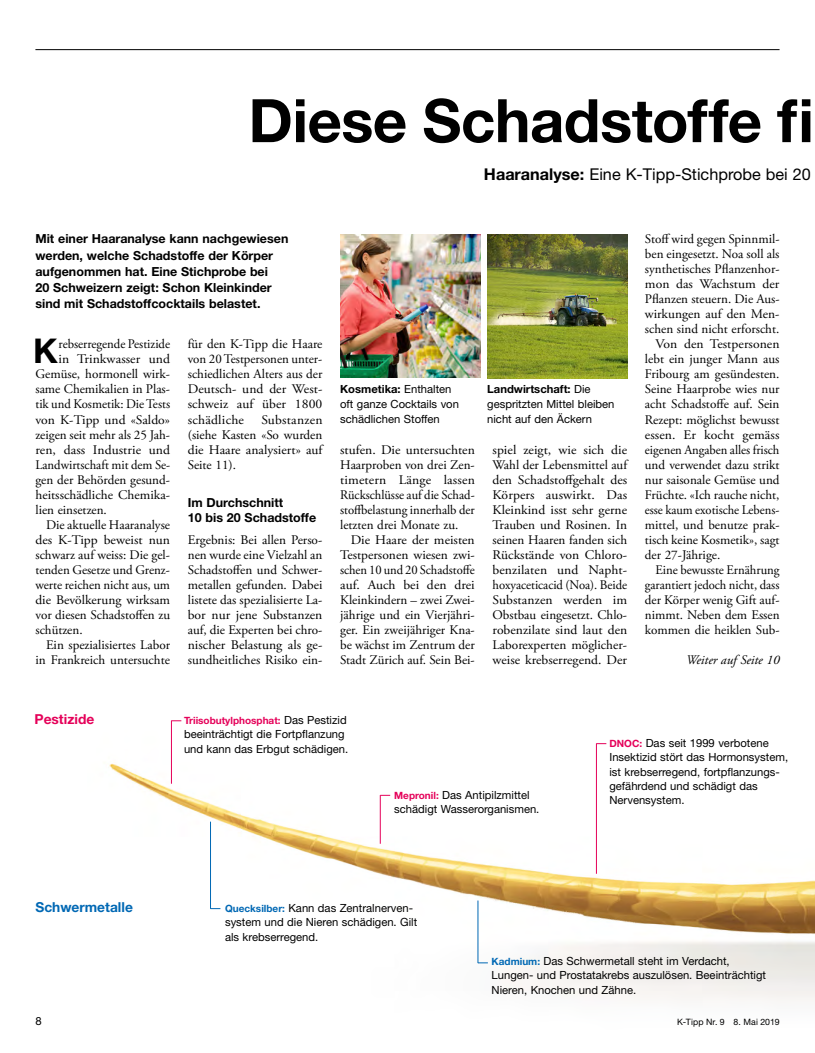
<style>
.page{position:relative;width:815px;height:1053px;background:#fff}
.page>*{position:absolute;margin:0;border:0;box-sizing:border-box;transform-origin:0 0}
.t1{font:700 60px "Helvetica Neue LT Std";letter-spacing:-.01em;color:#000}
.t2{font:700 34.12px "Helvetica Neue LT Std";color:#000}
.t3{font:16.25px "Helvetica Neue LT Std";color:#000}
.t4{font:700 13.75px "Helvetica Neue LT Std";color:#0068b4}
.t5{font:700 13.75px "Helvetica Neue LT Std";color:#e50059}
.t6{font:13.12px/15px "Adobe Garamond Pro";color:#000;text-align:justify}
.t7{font:13.12px/15px "Adobe Garamond Pro";color:#000;text-align:justify;scale:1.04 1}
.t8{font:13.12px "Adobe Garamond Pro";color:#000;scale:.96 1}
.t9{font:italic 13.12px "Adobe Garamond Pro";color:#000}
.t10{font:700 12.5px/16.2px "Helvetica Neue LT Std";color:#000}
.t11{font:11.25px/14.4px "Helvetica Neue LT Std";color:#000}
.t12{font:700 10px "Helvetica Neue LT Std";color:#e50059}
.t13{font:8.75px "Helvetica Neue LT Std";letter-spacing:.02em;color:#000}
.s1{font-weight:700}
.s2{font-weight:400;font-size:11.25px;color:#000}
.s3{font-weight:700;font-size:10px;color:#e50059}
.s4{font-weight:700;font-size:10px;color:#0068b4}
</style>
<div class="page">
<hr style="left:35px;top:49px;width:745px;height:1px;background:#000">
<img style="left:109px;top:720px;width:706px;height:281px">
<hr style="left:171px;top:720px;width:1px;height:63px;background:#e50059">
<hr style="left:478px;top:900px;width:1px;height:63px;background:#0068b4">
<hr style="left:210px;top:821px;width:1px;height:87px;background:#0068b4">
<hr style="left:380px;top:795px;width:1px;height:48px;background:#e50059">
<hr style="left:596px;top:743px;width:1px;height:130px;background:#e50059">
<img style="left:340px;top:234px;width:140px;height:143px">
<img style="left:487px;top:234px;width:140px;height:144px">
<h1 class="t1" style="left:248px;top:84px;width:567px">Diese Schadstoffe fi</h1>
<p class="t3" style="left:484px;top:165px;width:328px"><span class="s1">Haaranalyse:</span> Eine K-Tipp-Stichprobe bei 20</p>
<p class="t10" style="left:35px;top:230px;width:254px">Mit einer Haaranalyse kann nachgewiesen werden, welche Schadstoffe der Körper aufgenommen hat. Eine Stichprobe bei<br>20 Schweizern zeigt: Schon Kleinkinder sind mit Schadstoffcocktails belastet.</p>
<h2 class="t2" style="left:33px;top:330px;width:26px">K</h2>
<p class="t6" style="left:59px;top:337px;width:113px">rebserregende Pestizide</p>
<p class="t6" style="left:188px;top:337px;width:136px">für den K-Tipp die Haare von 20 Testpersonen unter&shy;schiedlichen Alters aus der Deutsch- und der West&shy;schweiz auf über 1800 schädliche</p>
<p class="t7" style="left:59px;top:352px;width:109px">in Trinkwasser und</p>
<p class="t6" style="left:35px;top:367px;width:136px">Gemüse, hormonell wirk-</p>
<p class="t6" style="left:35px;top:382px;width:136px">same Chemikalien in Plas-</p>
<p class="t6" style="left:35px;top:397px;width:136px">tik und Kosmetik: Die Tests</p>
<p class="t7" style="left:35px;top:412px;width:131px">von K-Tipp und «Saldo»</p>
<p class="t6" style="left:35px;top:427px;width:136px">zeigen seit mehr als 25 Jah-</p>
<p class="t7" style="left:35px;top:442px;width:131px">ren, dass Industrie und</p>
<p class="t6" style="left:35px;top:457px;width:136px">Landwirtschaft mit dem Se-</p>
<p class="t6" style="left:35px;top:472px;width:136px">gen der Behörden gesund-</p>
<p class="t6" style="left:35px;top:487px;width:135px">heitsschädliche Chemika-</p>
<p class="t6" style="left:35px;top:502px;width:73px">lien einsetzen.</p>
<p class="t6" style="left:46px;top:517px;width:126px">Die aktuelle Haaranalyse</p>
<p class="t7" style="left:35px;top:532px;width:131px">des K-Tipp beweist nun</p>
<p class="t6" style="left:35px;top:547px;width:136px">schwarz auf weiss: Die gel-</p>
<p class="t6" style="left:35px;top:562px;width:135px">tenden Gesetze und Grenz-</p>
<p class="t6" style="left:35px;top:577px;width:136px">werte reichen nicht aus, um</p>
<p class="t6" style="left:35px;top:592px;width:136px">die Bevölkerung wirksam</p>
<p class="t6" style="left:35px;top:607px;width:136px">vor diesen Schadstoffen zu</p>
<p class="t6" style="left:35px;top:622px;width:49px">schützen.</p>
<p class="t6" style="left:46px;top:637px;width:126px">Ein spezialisiertes Labor</p>
<p class="t6" style="left:35px;top:652px;width:136px">in Frankreich untersuchte</p>
<p class="t7" style="left:188px;top:412px;width:131px;text-indent:74px">Substanzen (siehe Kasten «So wurden die Haare analysiert» auf Seite 11).</p>
<p class="t10" style="left:188px;top:494px;width:130px;line-height:15px">Im Durchschnitt<br>10 bis 20 Schadstoffe</p>
<p class="t6" style="left:188px;top:532px;width:136px">Ergebnis: Bei allen Perso&shy;nen wurde eine Vielzahl an Schadstoffen und Schwer&shy;metallen gefunden. Dabei listete das spezialisierte La&shy;bor nur jene Substanzen auf, die Experten bei chro&shy;nischer Belastung als ge&shy;sundheitliches Risiko ein-</p>
<p class="t11" style="left:340px;top:382px;width:120px;line-height:15px"><span class="s1">Kosmetika:</span> Enthalten oft ganze Cocktails von schädlichen Stoffen</p>
<p class="t11" style="left:487px;top:382px;width:129px;line-height:15px"><span class="s1">Landwirtschaft:</span> Die gespritzten Mittel bleiben nicht auf den Äckern</p>
<p class="t7" style="left:340px;top:442px;width:131px">stufen. Die untersuchten Haarproben von drei Zen&shy;timetern Länge lassen Rückschlüsse auf die Schad&shy;stoffbelastung innerhalb der letzten drei Monate zu.</p>
<p class="t7" style="left:340px;top:532px;width:131px;text-indent:11px">Die Haare der meisten Testpersonen wiesen zwi&shy;schen 10 und 20 Schadstoffe auf. Auch bei den drei Kleinkindern – zwei Zwei&shy;jährige und ein Vierjähri&shy;ger. Ein zweijähriger Kna&shy;be wächst im Zentrum der Stadt Zürich auf. Sein Bei-</p>
<p class="t7" style="left:493px;top:442px;width:131px">spiel zeigt, wie sich die Wahl der Lebensmittel auf den Schadstoffgehalt des Körpers auswirkt. Das Kleinkind isst sehr gerne Trauben und Rosinen. In seinen Haaren fanden sich Rückstände von Chloro&shy;benzilaten und Napht&shy;hoxyaceticacid (Noa). Beide Substanzen werden im Obstbau eingesetzt. Chlo&shy;robenzilate sind laut den Laborexperten möglicher&shy;weise krebserregend. Der</p>
<p class="t6" style="left:645px;top:232px;width:136px">Stoff wird gegen Spinnmil-</p>
<p class="t6" style="left:645px;top:247px;width:136px">ben eingesetzt. Noa soll als</p>
<p class="t6" style="left:645px;top:262px;width:136px">synthetisches Pflanzenhor-</p>
<p class="t7" style="left:645px;top:277px;width:131px">mon das Wachstum der</p>
<p class="t6" style="left:645px;top:292px;width:136px">Pflanzen steuern. Die Aus-</p>
<p class="t6" style="left:645px;top:307px;width:136px">wirkungen auf den Men-</p>
<p class="t6" style="left:645px;top:322px;width:136px">schen sind nicht erforscht.</p>
<p class="t7" style="left:656px;top:337px;width:121px">Von den Testpersonen</p>
<p class="t6" style="left:645px;top:352px;width:136px">lebt ein junger Mann aus</p>
<p class="t6" style="left:645px;top:367px;width:136px">Fribourg am gesündesten.</p>
<p class="t6" style="left:645px;top:382px;width:136px">Seine Haarprobe wies nur</p>
<p class="t6" style="left:645px;top:397px;width:136px">acht Schadstoffe auf. Sein</p>
<p class="t6" style="left:645px;top:412px;width:136px">Rezept: möglichst bewusst</p>
<p class="t7" style="left:645px;top:427px;width:131px">essen. Er kocht gemäss</p>
<p class="t8" style="left:645px;top:441px;width:142px">eigenen Angaben alles frisch</p>
<p class="t6" style="left:645px;top:457px;width:136px">und verwendet dazu strikt</p>
<p class="t6" style="left:645px;top:472px;width:136px">nur saisonale Gemüse und</p>
<p class="t6" style="left:645px;top:487px;width:136px">Früchte. «Ich rauche nicht,</p>
<p class="t8" style="left:645px;top:501px;width:142px">esse kaum exotische Lebens-</p>
<p class="t6" style="left:645px;top:517px;width:136px">mittel, und benutze prak-</p>
<p class="t6" style="left:645px;top:532px;width:136px">tisch keine Kosmetik», sagt</p>
<p class="t6" style="left:645px;top:547px;width:77px">der 27-Jährige.</p>
<p class="t6" style="left:656px;top:562px;width:126px">Eine bewusste Ernährung</p>
<p class="t8" style="left:645px;top:576px;width:142px">garantiert jedoch nicht, dass</p>
<p class="t6" style="left:645px;top:592px;width:136px">der Körper wenig Gift auf-</p>
<p class="t6" style="left:645px;top:607px;width:136px">nimmt. Neben dem Essen</p>
<p class="t6" style="left:645px;top:622px;width:135px">kommen die heiklen Sub-</p>
<p class="t9" style="left:686px;top:651px;width:95px">Weiter auf Seite 10</p>
<p class="t5" style="left:35px;top:710px;width:61px">Pestizide</p>
<p class="t12" style="left:184px;top:714px;width:164px">Triisobutylphosphat: <span class="s2">Das Pestizid</span></p>
<p class="t11" style="left:184px;top:726px;width:166px">beeinträchtigt die Fortpflanzung und kann das Erbgut schädigen.</p>
<p class="t11" style="left:394px;top:787px;width:147px"><span class="s3">Mepronil:</span> Das Antipilzmittel schädigt Wasserorganismen.</p>
<p class="t4" style="left:35px;top:898px;width:99px">Schwermetalle</p>
<p class="t11" style="left:225px;top:900px;width:194px"><span class="s4">Quecksilber:</span> Kann das Zentralnerven&shy;system und die Nieren schädigen. Gilt als krebserregend.</p>
<p class="t11" style="left:609px;top:735px;width:180px"><span class="s3">DNOC:</span> Das seit 1999 verbotene<br>Insektizid stört das Hormonsystem, ist krebserregend, fortpflanzungs&shy;gefährdend und schädigt das<br>Nervensystem.</p>
<p class="t11" style="left:492px;top:953px;width:276px"><span class="s4">Kadmium:</span> Das Schwermetall steht im Verdacht,<br>Lungen- und Prostatakrebs auszulösen. Beeinträchtigt<br>Nieren, Knochen und Zähne.</p>
<p class="t11" style="left:35px;top:1013px;width:8px">8</p>
<p class="t13" style="left:677px;top:1016px;width:104px">K-Tipp Nr. 9 8. Mai 2019</p>
</div>
